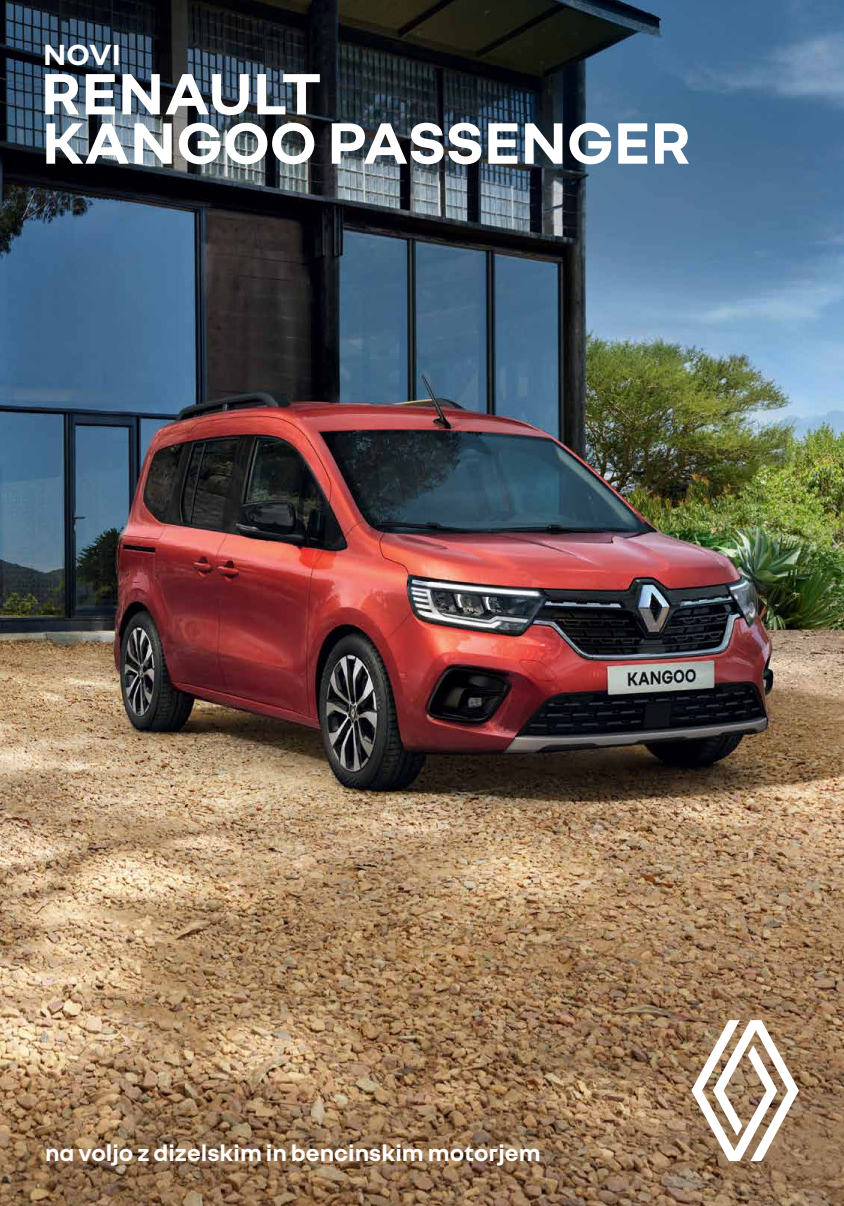
<style>
.page{position:relative;width:844px;height:1206px;background:#fff}
.page>*{position:absolute;margin:0;border:0;box-sizing:border-box;transform-origin:0 0}
.t1{font:700 63px/49.3px "Nouvel R";color:#fff}
.t2{font:700 31.5px "Nouvel R";color:#fff}
.t3{font:700 24px "Nouvel R";color:#fff}
</style>
<div class="page">
<img style="left:0;top:0;width:844px;height:1206px">
<svg style="left:691px;top:1020px;width:108px;height:141px"></svg>
<h2 class="t2" style="left:43px;top:34px;width:79px">NOVI</h2>
<h1 class="t1" style="left:40px;top:65px;width:652px">RENAULT<br>KANGOO PASSENGER</h1>
<p class="t3" style="left:45px;top:1137px;width:497px">na voljo z dizelskim in bencinskim motorjem</p>
</div>
